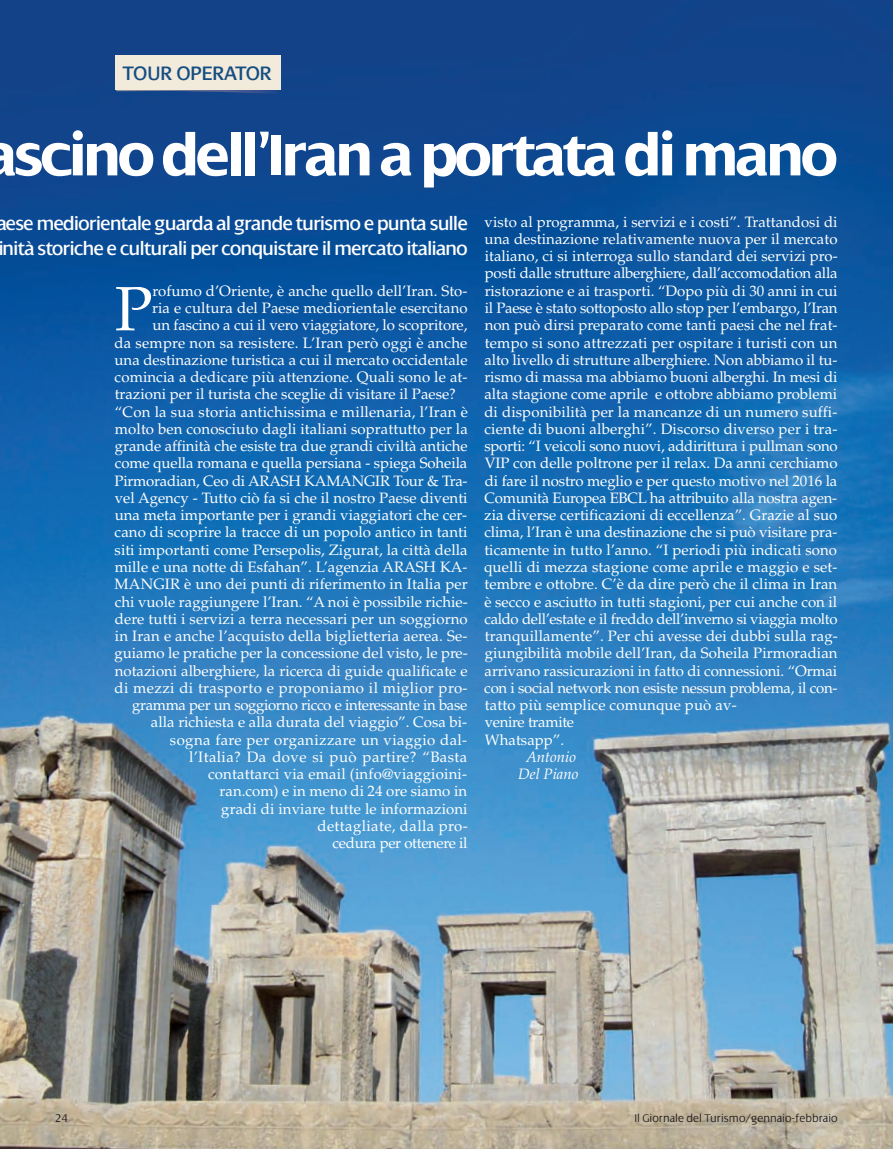
<style>
.page{position:relative;width:893px;height:1149px;background:#fff}
.page>*{position:absolute;margin:0;border:0;box-sizing:border-box;transform-origin:0 0}
.t1{font:62.55px "Palatino LT";color:#fff}
.t2{font:700 62.4px "Dialog";letter-spacing:-.05em;color:#fff}
.t3{font:21px "Dialog";color:#144e82}
.t4{font:20.25px/24.3px "Dialog";letter-spacing:-.025em;color:#fff}
.t5{font:15px/17.2px "Palatino LT";color:#fff}
.t6{font:15px "Palatino LT";letter-spacing:.025em;color:#fff}
.t7{font:15px "Palatino LT";letter-spacing:-.025em;color:#fff}
.t8{font:15px "Palatino LT";letter-spacing:-.02em;color:#fff}
.t9{font:italic 15px/17.2px "Palatino LT";color:#fff;text-align:center}
.t10{font:300 12px "Dialog";color:#231f20}
</style>
<div class="page">
<img style="left:0;top:0;width:893px;height:1148px">
<img style="left:116px;top:90px;width:164px;height:4px">
<div style="left:115px;top:55px;width:165px;height:35px;background:#f2eadb"></div>
<h3 class="t3" style="left:123px;top:61px;width:150px">TOUR OPERATOR</h3>
<h2 class="t2" style="left:14px;top:117px;width:825px">scino dell’Iran a portata di mano</h2>
<h3 class="t4" style="left:-4px;top:211px;width:473px">aese mediorientale guarda al grande turismo e punta sulle inità storiche e culturali per conquistare il mercato italiano</h3>
<h1 class="t1" style="left:115px;top:285px;width:39px">P</h1>
<p class="t5" style="left:152px;top:284px;width:316px">rofumo d’Oriente, è anche quello dell’Iran. Sto-</p>
<p class="t5" style="left:152px;top:301px;width:317px">ria e cultura del Paese mediorientale esercitano</p>
<p class="t5" style="left:152px;top:318px;width:316px">un fascino a cui il vero viaggiatore, lo scopritore,</p>
<p class="t5" style="left:115px;top:335px;width:354px">da sempre non sa resistere. L’Iran però oggi è anche</p>
<p class="t5" style="left:115px;top:353px;width:354px">una destinazione turistica a cui il mercato occidentale</p>
<p class="t5" style="left:115px;top:370px;width:354px">comincia a dedicare più attenzione. Quali sono le at-</p>
<p class="t5" style="left:115px;top:387px;width:343px">trazioni per il turista che sceglie di visitare il Paese?</p>
<p class="t5" style="left:115px;top:404px;width:355px">“Con la sua storia antichissima e millenaria, l’Iran è</p>
<p class="t5" style="left:115px;top:422px;width:354px">molto ben conosciuto dagli italiani soprattutto per la</p>
<p class="t5" style="left:115px;top:439px;width:354px">grande affinità che esiste tra due grandi civiltà antiche</p>
<p class="t5" style="left:115px;top:456px;width:354px">come quella romana e quella persiana - spiega Soheila</p>
<p class="t5" style="left:115px;top:473px;width:355px">Pirmoradian, Ceo di ARASH KAMANGIR Tour &amp; Tra-</p>
<p class="t5" style="left:115px;top:491px;width:354px">vel Agency - Tutto ciò fa si che il nostro Paese diventi</p>
<p class="t5" style="left:115px;top:508px;width:354px">una meta importante per i grandi viaggiatori che cer-</p>
<p class="t5" style="left:115px;top:525px;width:354px">cano di scoprire la tracce di un popolo antico in tanti</p>
<p class="t5" style="left:115px;top:542px;width:354px">siti importanti come Persepolis, Zigurat, la città della</p>
<p class="t5" style="left:115px;top:560px;width:354px">mille e una notte di Esfahan”. L’agenzia ARASH KA-</p>
<p class="t5" style="left:115px;top:577px;width:355px">MANGIR è uno dei punti di riferimento in Italia per</p>
<p class="t5" style="left:115px;top:594px;width:354px">chi vuole raggiungere l’Iran. “A noi è possibile richie-</p>
<p class="t5" style="left:115px;top:611px;width:354px">dere tutti i servizi a terra necessari per un soggiorno</p>
<p class="t5" style="left:115px;top:629px;width:354px">in Iran e anche l’acquisto della biglietteria aerea. Se-</p>
<p class="t5" style="left:114px;top:646px;width:355px">guiamo le pratiche per la concessione del visto, le pre-</p>
<p class="t5" style="left:115px;top:663px;width:354px">notazioni alberghiere, la ricerca di guide qualificate e</p>
<p class="t6" style="left:115px;top:681px;width:354px">di mezzi di trasporto e proponiamo il miglior pro-</p>
<p class="t7" style="left:132px;top:699px;width:337px">gramma per un soggiorno ricco e interessante in base</p>
<p class="t5" style="left:151px;top:715px;width:318px">alla richiesta e alla durata del viaggio”. Cosa bi-</p>
<p class="t6" style="left:170px;top:733px;width:299px">sogna fare per organizzare un viaggio dal-</p>
<p class="t6" style="left:189px;top:750px;width:280px">l’Italia? Da dove si può partire? “Basta</p>
<p class="t5" style="left:208px;top:767px;width:261px">contattarci via email (info@viaggioini-</p>
<p class="t5" style="left:220px;top:784px;width:249px">ran.com) e in meno di 24 ore siamo in</p>
<p class="t5" style="left:221px;top:801px;width:248px">gradi di inviare tutte le informazioni</p>
<p class="t6" style="left:317px;top:819px;width:152px">dettagliate, dalla pro-</p>
<p class="t8" style="left:333px;top:837px;width:136px">cedura per ottenere il</p>
<p class="t5" style="left:484px;top:215px;width:355px">visto al programma, i servizi e i costi”. Trattandosi di una destinazione relativamente nuova per il mercato italiano, ci si interroga sullo standard dei servizi pro&shy;posti dalle strutture alberghiere, dall’accomodation alla ristorazione e ai trasporti. “Dopo più di 30 anni in cui il Paese è stato sottoposto allo stop per l’embargo, l’Iran non può dirsi preparato come tanti paesi che nel frat&shy;tempo si sono attrezzati per ospitare i turisti con un alto livello di strutture alberghiere. Non abbiamo il tu&shy;rismo di massa ma abbiamo buoni alberghi. In mesi di alta stagione come aprile e ottobre abbiamo problemi di disponibilità per la mancanze di un numero suffi&shy;ciente di buoni alberghi”. Discorso diverso per i tra&shy;sporti: “I veicoli sono nuovi, addirittura i pullman sono VIP con delle poltrone per il relax. Da anni cerchiamo di fare il nostro meglio e per questo motivo nel 2016 la Comunità Europea EBCL ha attribuito alla nostra agen&shy;zia diverse certificazioni di eccellenza”. Grazie al suo clima, l’Iran è una destinazione che si può visitare pra&shy;ticamente in tutto l’anno. “I periodi più indicati sono quelli di mezza stagione come aprile e maggio e set&shy;tembre e ottobre. C’è da dire però che il clima in Iran è secco e asciutto in tutti stagioni, per cui anche con il caldo dell’estate e il freddo dell’inverno si viaggia molto tranquillamente”. Per chi avesse dei dubbi sulla rag&shy;giungibilità mobile dell’Iran, da Soheila Pirmoradian arrivano rassicurazioni in fatto di connessioni. “Ormai con i social network non esiste nessun problema, il con&shy;tatto più semplice comunque può av-<br>venire tramite<br>Whatsapp”.</p>
<p class="t9" style="left:518px;top:749px;width:62px">Antonio<br>Del Piano</p>
<p class="t10" style="left:55px;top:1110px;width:14px">24</p>
<p class="t10" style="left:634px;top:1110px;width:205px">Il Giornale del Turismo/gennaio-febbraio</p>
</div>
